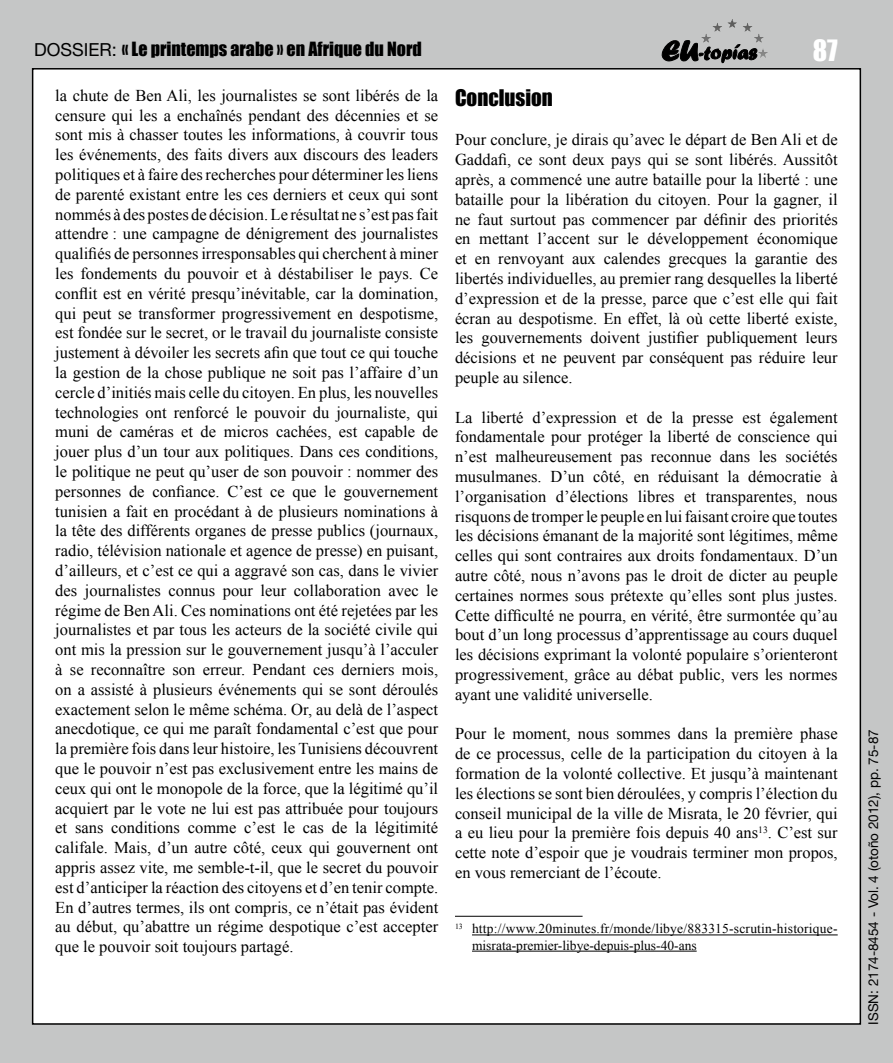
<style>
.page{position:relative;width:893px;height:1063px;background:#c5c6c6}
.page>*{position:absolute;margin:0;border:0;box-sizing:border-box;transform-origin:0 0}
.t1{font:27px "Impact";color:#fff}
.t2{font:21px "Impact";color:#000}
.t3{font:18px "Impact";color:#000}
.t4{font:16.5px/19.8px "Times New Roman";color:#000;text-align:justify}
.t5{font:13.5px/16.2px "Times New Roman";letter-spacing:.015em;color:#000}
.t6{font:13.5px "Helvetica Neue";color:#000}
.s1{font-family:"Helvetica Neue"}
</style>
<div class="page">
<div style="left:33px;top:69px;width:827px;height:955px;background:#fff"></div>
<svg style="left:662px;top:40px;width:94px;height:23px"></svg>
<hr style="left:701px;top:19px;width:67px;height:1px;background:#575757">
<hr style="left:701px;top:20px;width:67px;height:1px;background:#585858">
<hr style="left:701px;top:21px;width:67px;height:1px;background:#595959">
<hr style="left:701px;top:22px;width:67px;height:1px;background:#5b5b5a">
<hr style="left:701px;top:23px;width:67px;height:1px;background:#5c5c5b">
<hr style="left:701px;top:24px;width:67px;height:1px;background:#5e5e5d">
<hr style="left:701px;top:25px;width:67px;height:1px;background:#5f5f5e">
<hr style="left:701px;top:26px;width:67px;height:1px;background:#616160">
<hr style="left:701px;top:27px;width:67px;height:1px;background:#626261">
<hr style="left:701px;top:28px;width:67px;height:1px;background:#646463">
<hr style="left:701px;top:29px;width:67px;height:1px;background:#656564">
<hr style="left:701px;top:30px;width:67px;height:1px;background:#666665">
<hr style="left:701px;top:31px;width:67px;height:1px;background:#686867">
<hr style="left:701px;top:32px;width:67px;height:1px;background:#696968">
<hr style="left:701px;top:33px;width:67px;height:1px;background:#6b6b6a">
<hr style="left:701px;top:34px;width:67px;height:1px;background:#6c6c6b">
<hr style="left:701px;top:35px;width:67px;height:1px;background:#6d6d6d">
<hr style="left:701px;top:36px;width:67px;height:1px;background:#6e6e6e">
<hr style="left:701px;top:37px;width:67px;height:1px;background:#707070">
<hr style="left:701px;top:38px;width:67px;height:1px;background:#717171">
<hr style="left:701px;top:39px;width:67px;height:1px;background:#737373">
<hr style="left:701px;top:40px;width:67px;height:1px;background:#747474">
<hr style="left:701px;top:41px;width:67px;height:1px;background:#757574">
<hr style="left:701px;top:42px;width:67px;height:1px;background:#777776">
<hr style="left:701px;top:43px;width:67px;height:1px;background:#787877">
<hr style="left:701px;top:44px;width:67px;height:1px;background:#7a7a79">
<hr style="left:701px;top:45px;width:67px;height:1px;background:#7b7b7a">
<hr style="left:701px;top:46px;width:67px;height:1px;background:#7c7d7c">
<hr style="left:701px;top:47px;width:67px;height:1px;background:#7d7e7d">
<hr style="left:701px;top:48px;width:67px;height:1px;background:#7f7f7f">
<hr style="left:701px;top:49px;width:67px;height:1px;background:#808080">
<hr style="left:701px;top:50px;width:67px;height:1px;background:#818181">
<hr style="left:701px;top:51px;width:67px;height:1px;background:#838383">
<hr style="left:701px;top:52px;width:67px;height:1px;background:#848484">
<hr style="left:701px;top:53px;width:67px;height:1px;background:#868685">
<hr style="left:701px;top:54px;width:67px;height:1px;background:#878786">
<hr style="left:701px;top:55px;width:67px;height:1px;background:#888988">
<hr style="left:701px;top:56px;width:67px;height:1px;background:#898989">
<hr style="left:701px;top:57px;width:67px;height:1px;background:#8b8b8b">
<hr style="left:455px;top:916px;width:128px;height:1px;background:#000">
<hr style="left:472px;top:935px;width:366px;height:1px;background:#000">
<hr style="left:472px;top:951px;width:225px;height:1px;background:#000">
<p class="t3" style="left:34px;top:35px;width:389px"><span class="s1">DOSSIER:</span> « Le printemps arabe » en Afrique du Nord</p>
<h1 class="t1" style="left:813px;top:29px;width:27px">87</h1>
<p class="t4" style="left:55px;top:85px;width:384px">la chute de Ben Ali, les journalistes se sont libérés de la censure qui les a enchaînés pendant des décennies et se sont mis à chasser toutes les informations, à couvrir tous les événements, des faits divers aux discours des leaders politiques et à faire des recherches pour déterminer les liens de parenté existant entre les ces derniers et ceux qui sont nommés à des postes de décision. Le résultat ne s’est pas fait attendre : une campagne de dénigrement des journalistes qualifiés de personnes irresponsables qui cherchent à miner les fondements du pouvoir et à déstabiliser le pays. Ce conflit est en vérité presqu’inévitable, car la domination, qui peut se transformer progressivement en despotisme, est fondée sur le secret, or le travail du journaliste consiste justement à dévoiler les secrets afin que tout ce qui touche la gestion de la chose publique ne soit pas l’affaire d’un cercle d’initiés mais celle du citoyen. En plus, les nouvelles technologies ont renforcé le pouvoir du journaliste, qui muni de caméras et de micros cachées, est capable de jouer plus d’un tour aux politiques. Dans ces conditions, le politique ne peut qu’user de son pouvoir : nommer des personnes de confiance. C’est ce que le gouvernement tunisien a fait en procédant à de plusieurs nominations à la tête des différents organes de presse publics (journaux, radio, télévision nationale et agence de presse) en puisant, d’ailleurs, et c’est ce qui a aggravé son cas, dans le vivier des journalistes connus pour leur collaboration avec le régime de Ben Ali. Ces nominations ont été rejetées par les journalistes et par tous les acteurs de la société civile qui ont mis la pression sur le gouvernement jusqu’à l’acculer à se reconnaître son erreur. Pendant ces derniers mois, on a assisté à plusieurs événements qui se sont déroulés exactement selon le même schéma. Or, au delà de l’aspect anecdotique, ce qui me paraît fondamental c’est que pour la première fois dans leur histoire, les Tunisiens découvrent que le pouvoir n’est pas exclusivement entre les mains de ceux qui ont le monopole de la force, que la légitimé qu’il acquiert par le vote ne lui est pas attribuée pour toujours et sans conditions comme c’est le cas de la légitimité califale. Mais, d’un autre côté, ceux qui gouvernent ont appris assez vite, me semble-t-il, que le secret du pouvoir est d’anticiper la réaction des citoyens et d’en tenir compte.<br>En d’autres termes, ils ont compris, ce n’était pas évident au début, qu’abattre un régime despotique c’est accepter que le pouvoir soit toujours partagé.</p>
<p class="t2" style="left:455px;top:81px;width:99px">Conclusion</p>
<p class="t4" style="left:455px;top:130px;width:384px">Pour conclure, je dirais qu’avec le départ de Ben Ali et de Gaddafi, ce sont deux pays qui se sont libérés. Aussitôt après, a commencé une autre bataille pour la liberté : une bataille pour la libération du citoyen. Pour la gagner, il ne faut surtout pas commencer par définir des priorités en mettant l’accent sur le développement économique et en renvoyant aux calendes grecques la garantie des libertés individuelles, au premier rang desquelles la liberté d’expression et de la presse, parce que c’est elle qui fait écran au despotisme. En effet, là où cette liberté existe, les gouvernements doivent justifier publiquement leurs décisions et ne peuvent par conséquent pas réduire leur peuple au silence.</p>
<p class="t4" style="left:455px;top:407px;width:384px">La liberté d’expression et de la presse est également fondamentale pour protéger la liberté de conscience qui n’est malheureusement pas reconnue dans les sociétés musulmanes. D’un côté, en réduisant la démocratie à l’organisation d’élections libres et transparentes, nous risquons de tromper le peuple en lui faisant croire que toutes les décisions émanant de la majorité sont légitimes, même celles qui sont contraires aux droits fondamentaux. D’un autre côté, nous n’avons pas le droit de dicter au peuple certaines normes sous prétexte qu’elles sont plus justes.<br>Cette difficulté ne pourra, en vérité, être surmontée qu’au bout d’un long processus d’apprentissage au cours duquel les décisions exprimant la volonté populaire s’orienteront progressivement, grâce au débat public, vers les normes ayant une validité universelle.</p>
<p class="t4" style="left:455px;top:724px;width:384px">Pour le moment, nous sommes dans la première phase de ce processus, celle de la participation du citoyen à la formation de la volonté collective. Et jusqu’à maintenant les élections se sont bien déroulées, y compris l’élection du conseil municipal de la ville de Misrata, le 20 février, qui a eu lieu pour la première fois depuis 40 ans<sup>13</sup>. C’est sur cette note d’espoir que je voudrais terminer mon propos, en vous remerciant de l’écoute.</p>
<p class="t5" style="left:472px;top:921px;width:367px;text-indent:-17px"><sup>13</sup> http://www.20minutes.fr/monde/libye/883315-scrutin-historique&shy;misrata-premier-libye-depuis-plus-40-ans</p>
<p class="t6" style="left:865px;top:1025px;width:297px;rotate:-90deg">ISSN: 2174-8454 - Vol. 4 (otoño 2012), pp. 75-87</p>
</div>
